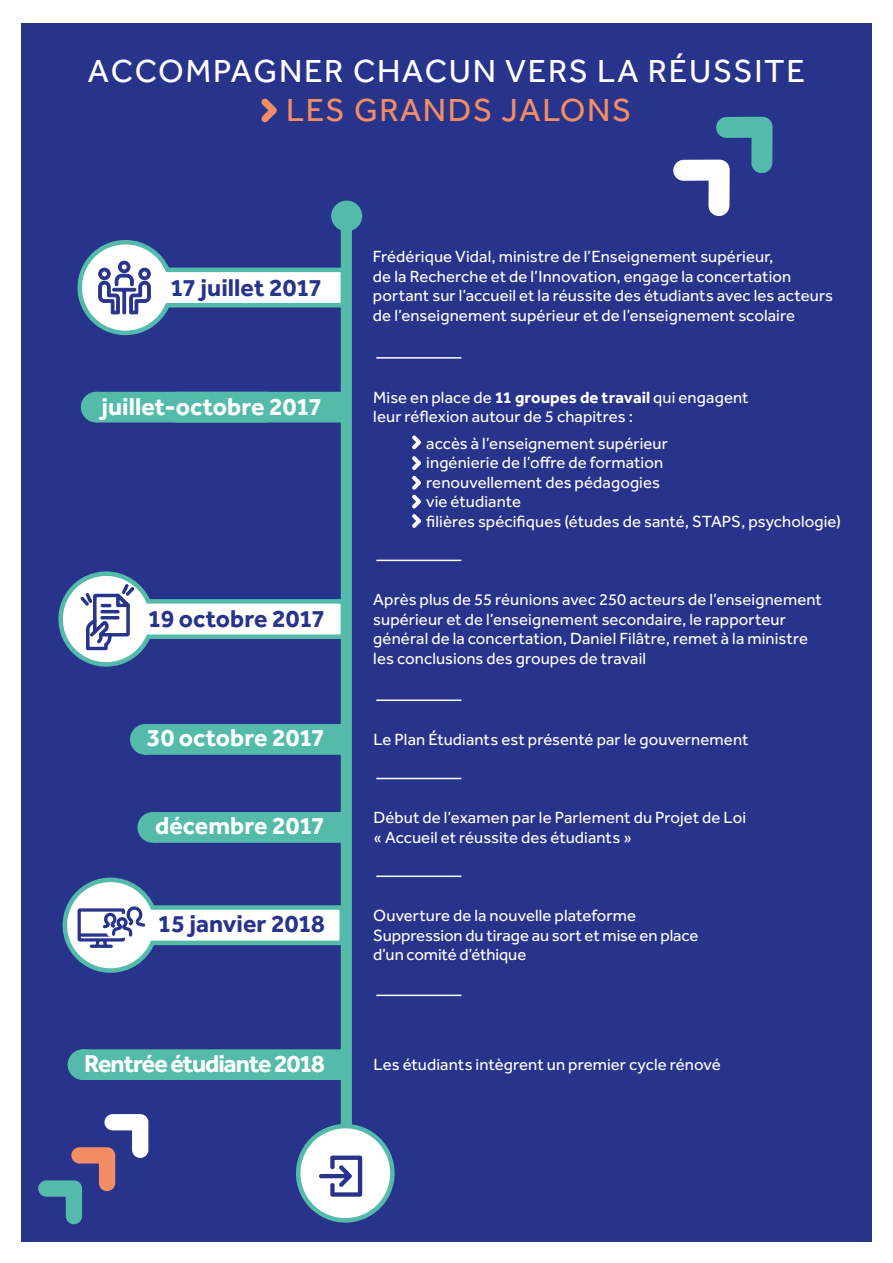
<style>
.page{position:relative;width:893px;height:1263px;background:#fff}
.page>*{position:absolute;margin:0;border:0;box-sizing:border-box;transform-origin:0 0}
.t1{font:33px "Effra";letter-spacing:.05em;color:#fff}
.t2{font:33px "Effra";letter-spacing:.05em;color:#f28d65}
.t3{font:700 25.2px "Effra";letter-spacing:-.01em;color:#fff}
.t4{font:700 25.2px "Effra";color:#28348b}
.t5{font:700 25.2px "Effra";letter-spacing:-.04em;color:#fff}
.t6{font:16.8px/19.5px "Effra";letter-spacing:.005em;color:#fff}
.s1{font-weight:700}
</style>
<div class="page">
<div style="left:21px;top:23px;width:851px;height:1219px;background:#28348b"></div>
<svg style="left:261px;top:98px;width:16px;height:24px"></svg>
<svg style="left:38px;top:1114px;width:110px;height:110px"></svg>
<svg style="left:412px;top:435px;width:9px;height:14px"></svg>
<svg style="left:412px;top:456px;width:9px;height:14px"></svg>
<svg style="left:412px;top:476px;width:9px;height:32px"></svg>
<svg style="left:412px;top:514px;width:9px;height:14px"></svg>
<div style="left:331px;top:201px;width:31px;height:30px;background:#54bbab;border-radius:50%"></div>
<div style="left:341px;top:219px;width:11px;height:914px;background:#54bbab"></div>
<svg style="left:673px;top:117px;width:100px;height:99px"></svg>
<div style="left:177px;top:392px;width:172px;height:30px;background:#54bbab"></div>
<div style="left:96px;top:392px;width:171px;height:30px;background:#54bbab"></div>
<div style="left:81px;top:392px;width:31px;height:30px;background:#54bbab;border-radius:50%"></div>
<div style="left:144px;top:724px;width:205px;height:31px;background:#54bbab"></div>
<div style="left:130px;top:724px;width:31px;height:31px;background:#54bbab;border-radius:50%"></div>
<div style="left:154px;top:812px;width:195px;height:31px;background:#54bbab"></div>
<div style="left:137px;top:812px;width:31px;height:31px;background:#54bbab;border-radius:50%"></div>
<div style="left:82px;top:1049px;width:265px;height:31px;background:#54bbab"></div>
<div style="left:68px;top:1049px;width:30px;height:31px;background:#54bbab;border-radius:50%"></div>
<hr style="left:376px;top:357px;width:85px;height:2px;background:#fff">
<hr style="left:376px;top:560px;width:85px;height:1px;background:#fff">
<hr style="left:376px;top:699px;width:85px;height:2px;background:#fff">
<hr style="left:376px;top:875px;width:85px;height:2px;background:#fff">
<hr style="left:376px;top:778px;width:85px;height:1px;background:#fff">
<hr style="left:376px;top:994px;width:85px;height:2px;background:#fff">
<svg style="left:58px;top:569px;width:283px;height:100px"></svg>
<div style="left:298px;top:1126px;width:94px;height:94px;background:#fff;border-radius:50%"></div>
<div style="left:296px;top:1124px;width:99px;height:98px;border:4px solid #54bbab;border-radius:50%"></div>
<svg style="left:319px;top:1155px;width:43px;height:42px"></svg>
<svg style="left:77px;top:238px;width:264px;height:99px"></svg>
<svg style="left:62px;top:875px;width:279px;height:100px"></svg>
<h1 class="t1" style="left:88px;top:51px;width:719px">ACCOMPAGNER CHACUN VERS LA RÉUSSITE</h1>
<h1 class="t2" style="left:286px;top:91px;width:347px">LES GRANDS JALONS</h1>
<h2 class="t4" style="left:170px;top:272px;width:153px">17 juillet 2017</h2>
<h2 class="t3" style="left:101px;top:391px;width:222px">juillet-octobre 2017</h2>
<h2 class="t4" style="left:148px;top:603px;width:179px">19 octobre 2017</h2>
<h2 class="t3" style="left:147px;top:723px;width:180px">30 octobre 2017</h2>
<h2 class="t3" style="left:155px;top:811px;width:171px">décembre 2017</h2>
<h2 class="t4" style="left:158px;top:908px;width:169px">15 janvier 2018</h2>
<p class="t6" style="left:373px;top:246px;width:462px">Frédérique Vidal, ministre de l’Enseignement supérieur,<br>de la Recherche et de l’Innovation, engage la concertation portant sur l’accueil et la réussite des étudiants avec les acteurs de l’enseignement supérieur et de l’enseignement scolaire</p>
<p class="t6" style="left:373px;top:387px;width:377px">Mise en place de <span class="s1">11 groupes de travail</span> qui engagent leur réflexion autour de 5 chapitres :</p>
<p class="t6" style="left:426px;top:433px;width:416px">accès à l’enseignement supérieur<br>ingénierie de l’offre de formation<br>renouvellement des pédagogies<br>vie étudiante<br>filières spécifiques (études de santé, STAPS, psychologie)</p>
<p class="t6" style="left:373px;top:589px;width:450px">Après plus de 55 réunions avec 250 acteurs de l’enseignement supérieur et de l’enseignement secondaire, le rapporteur général de la concertation, Daniel Filâtre, remet à la ministre les conclusions des groupes de travail</p>
<p class="t6" style="left:373px;top:729px;width:377px">Le Plan Étudiants est présenté par le gouvernement</p>
<p class="t6" style="left:373px;top:808px;width:374px">Début de l’examen par le Parlement du Projet de Loi « Accueil et réussite des étudiants »</p>
<p class="t6" style="left:373px;top:905px;width:327px">Ouverture de la nouvelle plateforme<br>Suppression du tirage au sort et mise en place d’un comité d’éthique</p>
<h2 class="t5" style="left:84px;top:1048px;width:242px">Rentrée étudiante 2018</h2>
<p class="t6" style="left:374px;top:1055px;width:349px">Les étudiants intègrent un premier cycle rénové</p>
</div>
